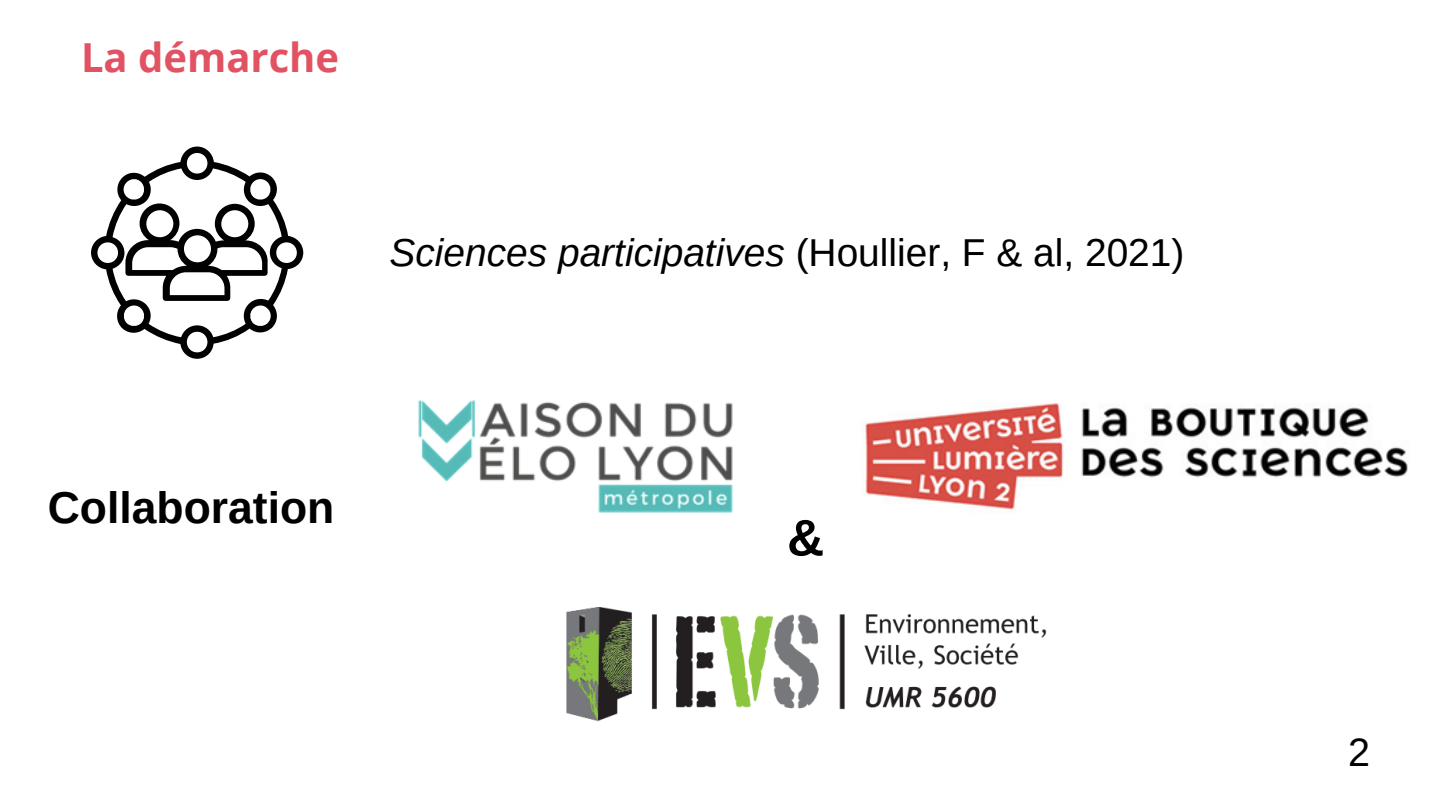
<style>
.page{position:relative;width:1440px;height:810px;background:#fff}
.page>*{position:absolute;margin:0;border:0;box-sizing:border-box;transform-origin:0 0}
.t1{font:700 51.5px "Arimo";color:#000}
.t2{font:700 44.5px "Arimo";color:#000}
.t3{font:700 40px "Open Sans";color:#e15363}
.t4{font:39.5px "Arimo";color:#000}
.t5{font:italic 38.9px "Arimo";color:#000}
.s1{font-style:normal}
</style>
<div class="page">
<svg style="left:91px;top:147px;width:212px;height:212px"></svg>
<img style="left:418px;top:400px;width:315px;height:113px">
<img style="left:865px;top:403px;width:543px;height:107px">
<img style="left:566px;top:607px;width:481px;height:115px">
<p class="t3" style="left:81px;top:30px;width:260px">La démarche</p>
<p class="t5" style="left:390px;top:230px;width:796px">Sciences participatives <span class="s1">(Houllier, F &amp; al, 2021)</span></p>
<p class="t2" style="left:48px;top:483px;width:288px">Collaboration</p>
<p class="t1" style="left:787px;top:509px;width:39px">&amp;</p>
<p class="t4" style="left:1348px;top:730px;width:23px">2</p>
</div>
